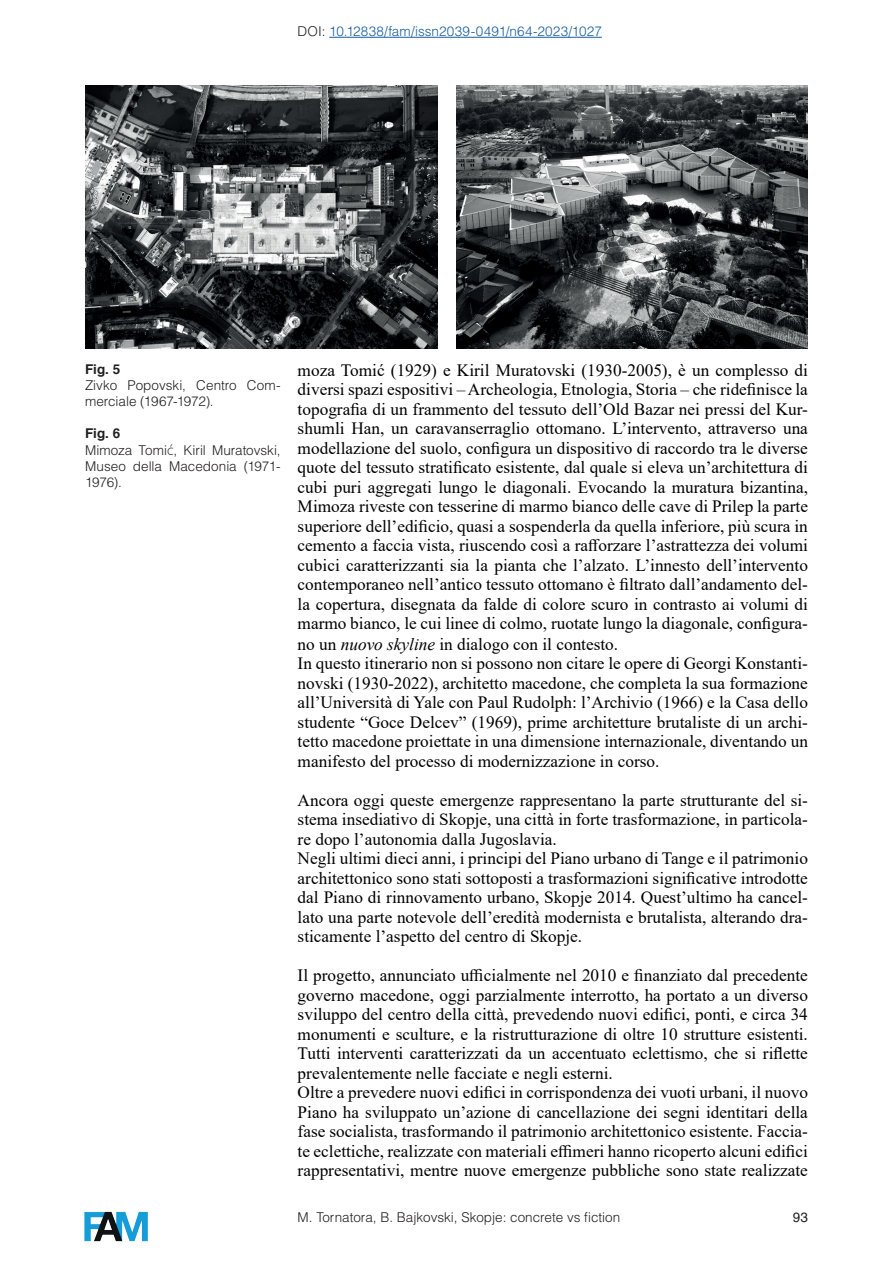
<style>
.page{position:relative;width:893px;height:1263px;background:#fff}
.page>*{position:absolute;margin:0;border:0;box-sizing:border-box;transform-origin:0 0}
.t1{font:17.25px/19.5px "Times New Roman";color:#000}
.t2{font:300 13.5px/16.2px "Helvetica LT Std";color:#231f20}
.t3{font:300 13.5px "Helvetica LT Std";letter-spacing:.01em;color:#175d9e}
.t4{font:700 13.5px "Helvetica";color:#231f20}
.t5{font:13.5px "Helvetica";color:#231f20}
.s1{color:#231f20}
.s2{font-family:"Microsoft Ya Hei"}
.s3{font-style:italic}
</style>
<div class="page">
<img style="left:85px;top:85px;width:353px;height:263px">
<img style="left:456px;top:85px;width:352px;height:263px">
<hr style="left:329px;top:37px;width:273px;height:1px;background:#175d9e">
<img style="left:84px;top:1211px;width:64px;height:31px">
<p class="t3" style="left:298px;top:23px;width:306px"><span class="s1">DOI:</span> 10.12838/fam/issn2039-0491/n64-2023/1027</p>
<p class="t4" style="left:85px;top:360px;width:37px">Fig. 5</p>
<p class="t2" style="left:85px;top:377px;width:197px">Zivko Popovski, Centro Com&shy;merciale (1967-1972).</p>
<p class="t4" style="left:85px;top:425px;width:37px">Fig. 6</p>
<p class="t2" style="left:85px;top:441px;width:197px;text-align:justify">Mimoza Tomi<span class="s2">ć</span>, Kiril Muratovski, Museo della Macedonia (1971- 1976).</p>
<p class="t1" style="left:298px;top:360px;width:512px">moza Tomić (1929) e Kiril Muratovski (1930-2005), è un complesso di diversi spazi espositivi – Archeologia, Etnologia, Storia – che ridefinisce la topografia di un frammento del tessuto dell’Old Bazar nei pressi del Kur&shy;shumli Han, un caravanserraglio ottomano. L’intervento, attraverso una modellazione del suolo, configura un dispositivo di raccordo tra le diverse quote del tessuto stratificato esistente, dal quale si eleva un’architettura di cubi puri aggregati lungo le diagonali. Evocando la muratura bizantina, Mimoza riveste con tesserine di marmo bianco delle cave di Prilep la parte superiore dell’edificio, quasi a sospenderla da quella inferiore, più scura in cemento a faccia vista, riuscendo così a rafforzare l’astrattezza dei volumi cubici caratterizzanti sia la pianta che l’alzato. L’innesto dell’intervento contemporaneo nell’antico tessuto ottomano è filtrato dall’andamento del&shy;la copertura, disegnata da falde di colore scuro in contrasto ai volumi di marmo bianco, le cui linee di colmo, ruotate lungo la diagonale, configura&shy;no un <span class="s3">nuovo skyline</span> in dialogo con il contesto.<br>In questo itinerario non si possono non citare le opere di Georgi Konstanti&shy;novski (1930-2022), architetto macedone, che completa la sua formazione all’Università di Yale con Paul Rudolph: l’Archivio (1966) e la Casa dello studente “Goce Delcev” (1969), prime architetture brutaliste di un archi&shy;tetto macedone proiettate in una dimensione internazionale, diventando un manifesto del processo di modernizzazione in corso.</p>
<p class="t1" style="left:298px;top:790px;width:512px">Ancora oggi queste emergenze rappresentano la parte strutturante del si&shy;stema insediativo di Skopje, una città in forte trasformazione, in particola&shy;re dopo l’autonomia dalla Jugoslavia.<br>Negli ultimi dieci anni, i principi del Piano urbano di Tange e il patrimonio architettonico sono stati sottoposti a trasformazioni significative introdotte dal Piano di rinnovamento urbano, Skopje 2014. Quest’ultimo ha cancel&shy;lato una parte notevole dell’eredità modernista e brutalista, alterando dra&shy;sticamente l’aspetto del centro di Skopje.</p>
<p class="t1" style="left:298px;top:965px;width:512px">Il progetto, annunciato ufficialmente nel 2010 e finanziato dal precedente governo macedone, oggi parzialmente interrotto, ha portato a un diverso sviluppo del centro della città, prevedendo nuovi edifici, ponti, e circa 34 monumenti e sculture, e la ristrutturazione di oltre 10 strutture esistenti.<br>Tutti interventi caratterizzati da un accentuato eclettismo, che si riflette prevalentemente nelle facciate e negli esterni.<br>Oltre a prevedere nuovi edifici in corrispondenza dei vuoti urbani, il nuovo Piano ha sviluppato un’azione di cancellazione dei segni identitari della fase socialista, trasformando il patrimonio architettonico esistente. Faccia&shy;te eclettiche, realizzate con materiali effimeri hanno ricoperto alcuni edifici rappresentativi, mentre nuove emergenze pubbliche sono state realizzate</p>
<p class="t2" style="left:298px;top:1208px;width:324px">M. Tornatora, B. Bajkovski, Skopje: concrete vs fiction</p>
<p class="t5" style="left:793px;top:1209px;width:17px">93</p>
</div>
